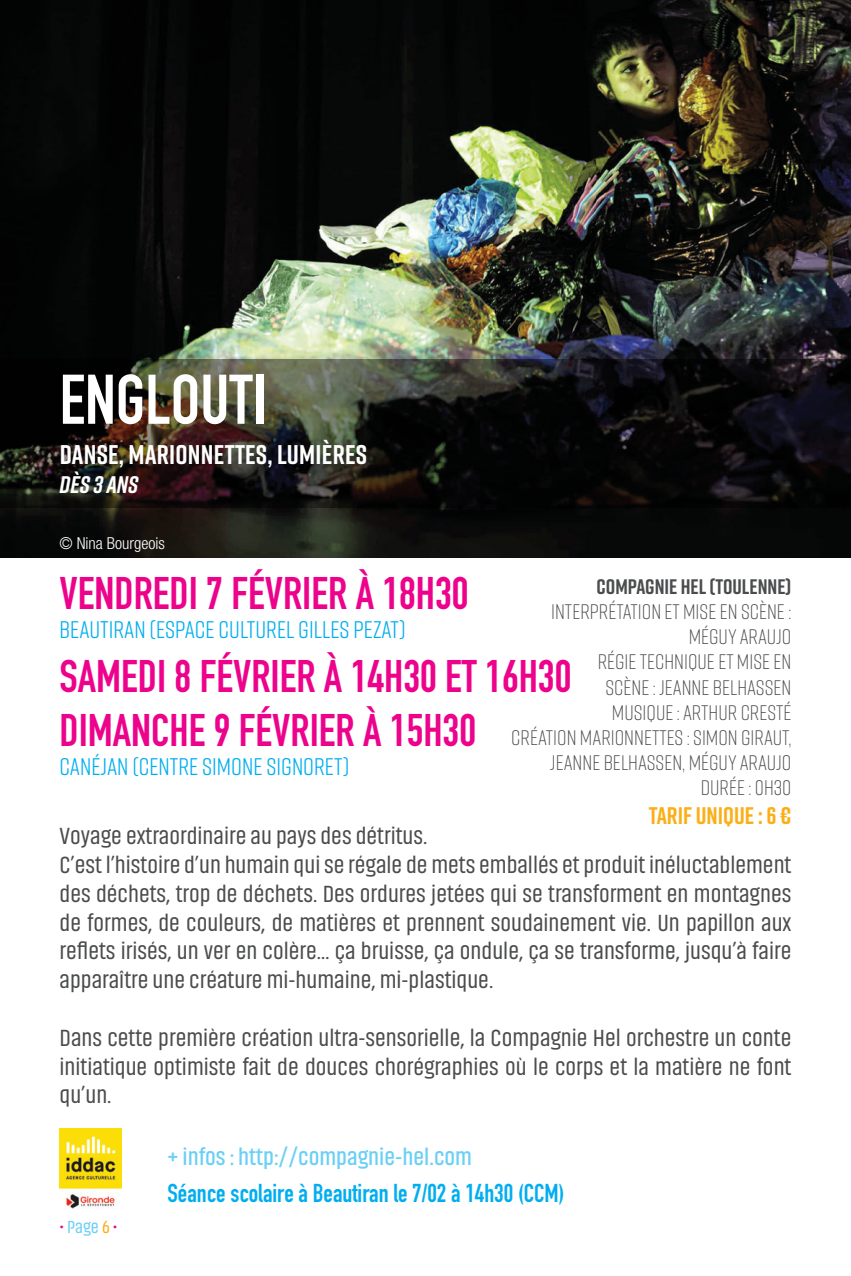
<style>
.page{position:relative;width:851px;height:1276px;background:#fff}
.page>*{position:absolute;margin:0;border:0;box-sizing:border-box;transform-origin:0 0}
.t1{font:700 69px "DIN Condensed";color:#fff}
.t2{font:700 45px "DIN Condensed";color:#ed028c}
.t3{font:700 27px "Rift";letter-spacing:.01em;color:#fff}
.t4{font:700 25.5px "DIN Condensed";color:#00aeef}
.t5{font:24px/28.8px "Akhand";color:#4b4c4d;text-align:justify}
.t6{font:24px "Rift";color:#00aeef}
.t7{font:600 24px "Akhand";color:#6bcff6}
.t8{font:700 24px "Rift";color:#faaf18}
.t9{font:italic 700 24px "Rift";color:#fff}
.t10{font:300 21px/25.2px "Rift";color:#4b4c4d;text-align:right}
.t11{font:700 21px "Rift";color:#4b4c4d}
.t12{font:18px "Akhand";color:#6bcff6}
.t13{font:300 condensed 16.5px "Helvetica Neue LT Pro";color:#fff}
.s1{color:#ed028c}
.s2{color:#faaf18}
</style>
<div class="page">
<img style="left:0;top:0;width:850px;height:557px">
<svg style="left:0;top:359px;width:850px;height:149px;background:#1c1a17"></svg>
<img style="left:60px;top:1128px;width:61px;height:81px">
<p class="t1" style="left:60px;top:353px;width:208px">ENGLOUTI</p>
<p class="t3" style="left:60px;top:435px;width:309px">DANSE, MARIONNETTES, LUMIÈRES</p>
<p class="t9" style="left:60px;top:467px;width:80px">DÈS 3 ANS</p>
<p class="t13" style="left:60px;top:534px;width:107px">© Nina Bourgeois</p>
<p class="t2" style="left:60px;top:563px;width:410px">VENDREDI 7 FÉVRIER À 18H30</p>
<p class="t6" style="left:60px;top:613px;width:347px">BEAUTIRAN (ESPACE CULTUREL GILLES PEZAT)</p>
<p class="t2" style="left:60px;top:646px;width:513px">SAMEDI 8 FÉVRIER À 14H30 ET 16H30</p>
<p class="t2" style="left:60px;top:700px;width:418px">DIMANCHE 9 FÉVRIER À 15H30</p>
<p class="t6" style="left:60px;top:750px;width:291px">CANÉJAN (CENTRE SIMONE SIGNORET)</p>
<p class="t11" style="left:596px;top:571px;width:196px">COMPAGNIE HEL (TOULENNE)</p>
<p class="t10" style="left:551px;top:598px;width:242px">INTERPRÉTATION ET MISE EN SCÈNE :</p>
<p class="t10" style="left:688px;top:623px;width:104px">MÉGUY ARAUJO</p>
<p class="t10" style="left:597px;top:648px;width:195px">RÉGIE TECHNIQUE ET MISE EN<br>SCÈNE : JEANNE BELHASSEN<br>MUSIQUE : ARTHUR CRESTÉ</p>
<p class="t10" style="left:511px;top:724px;width:281px">CRÉATION MARIONNETTES : SIMON GIRAUT,<br>JEANNE BELHASSEN, MÉGUY ARAUJO<br>DURÉE : 0H30</p>
<p class="t8" style="left:648px;top:798px;width:144px">TARIF UNIQUE : 6 €</p>
<p class="t5" style="left:60px;top:822px;width:369px">Voyage extraordinaire au pays des détritus.</p>
<p class="t5" style="left:60px;top:850px;width:733px">C’est l’histoire d’un humain qui se régale de mets emballés et produit inéluctablement des déchets, trop de déchets. Des ordures jetées qui se transforment en montagnes de formes, de couleurs, de matières et prennent soudainement vie. Un papillon aux reflets irisés, un ver en colère… ça bruisse, ça ondule, ça se transforme, jusqu’à faire apparaître une créature mi-humaine, mi-plastique.</p>
<p class="t5" style="left:60px;top:1023px;width:733px">Dans cette première création ultra-sensorielle, la Compagnie Hel orchestre un conte initiatique optimiste fait de douces chorégraphies où le corps et la matière ne font qu’un.</p>
<p class="t7" style="left:168px;top:1144px;width:306px">+ infos : http://compagnie-hel.com</p>
<p class="t4" style="left:168px;top:1175px;width:398px">Séance scolaire à Beautiran le 7/02 à 14h30 (CCM)</p>
<p class="t12" style="left:60px;top:1217px;width:59px"><span class="s1">•</span> Page <span class="s2">6</span> <span class="s1">•</span></p>
</div>
